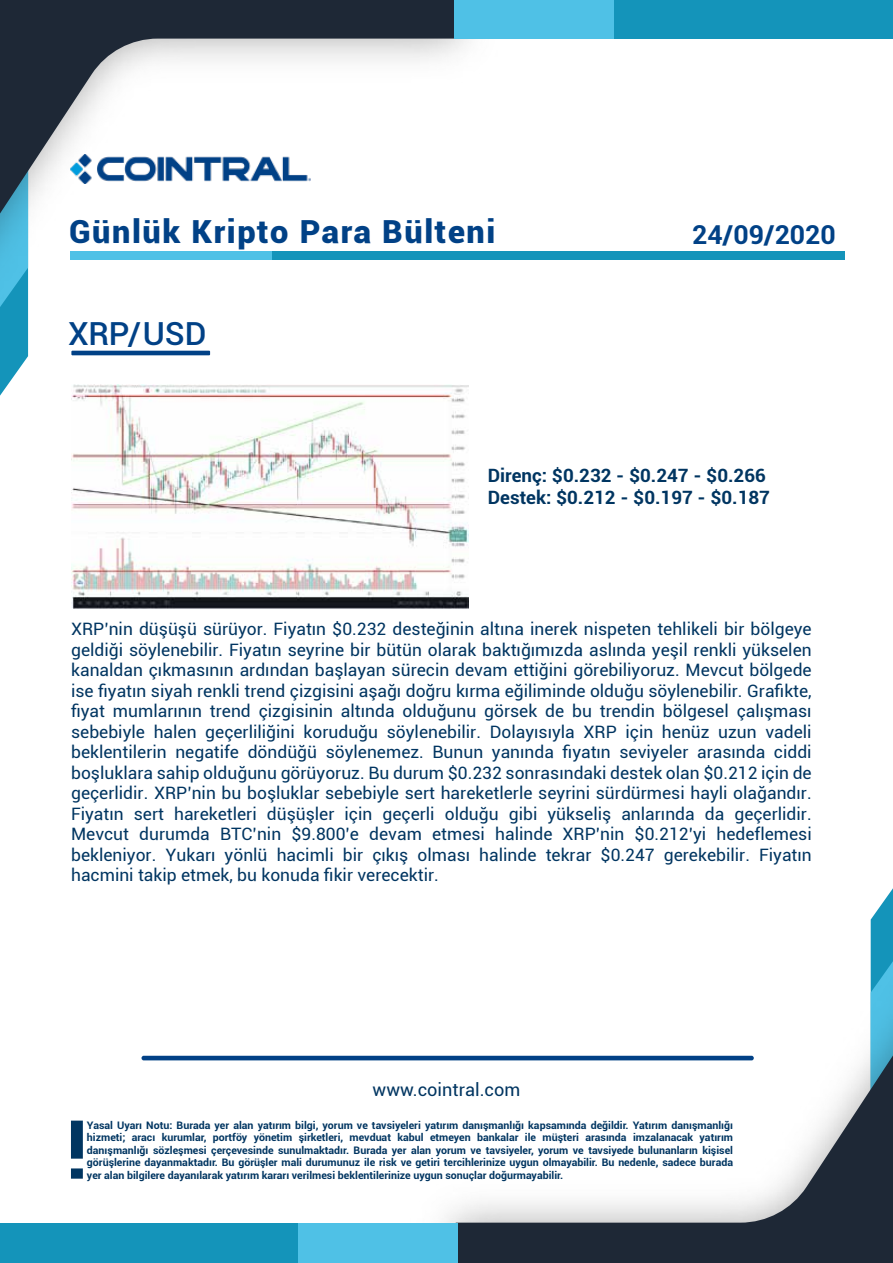
<style>
.page{position:relative;width:893px;height:1263px;background:#fff}
.page>*{position:absolute;margin:0;border:0;box-sizing:border-box;transform-origin:0 0}
.t1{font:700 81.6px "Roboto";color:#003561}
.t2{font:900 31.8px "Roboto";letter-spacing:.05em;color:#014186}
.t3{font:500 31.8px "Roboto";letter-spacing:-.005em;color:#014186}
.t4{font:700 26.1px "Roboto";color:#014186}
.t5{font:700 18.3px/22px "Roboto";color:#003561}
.t6{font:17.85px "Roboto";color:#003561}
.t7{font:17.1px/20.5px "Roboto";color:#003561;text-align:justify}
.t8{font:700 10.35px/12.5px "Roboto";color:#003561;text-align:justify}
</style>
<div class="page">
<hr style="left:71px;top:351px;width:139px;height:4px;background:#014186">
<svg style="left:0;top:336px;width:28px;height:60px"></svg>
<img style="left:0;top:39px;width:510px;height:297px">
<svg style="left:0;top:0;width:456px;height:282px"></svg>
<div style="left:454px;top:0;width:439px;height:39px;background:#4fc1e6"></div>
<div style="left:614px;top:0;width:279px;height:39px;background:#1494ba"></div>
<svg style="left:871px;top:888px;width:22px;height:37px"></svg>
<img style="left:402px;top:925px;width:491px;height:299px">
<svg style="left:456px;top:978px;width:437px;height:285px"></svg>
<div style="left:6px;top:1224px;width:452px;height:39px;background:#4fc1e6"></div>
<div style="left:0;top:1224px;width:298px;height:39px;background:#1494ba"></div>
<div style="left:70px;top:252px;width:573px;height:8px;background:#4fc1e6"></div>
<div style="left:273px;top:252px;width:572px;height:8px;background:#1494ba"></div>
<hr style="left:142px;top:1056px;width:612px;height:4px;background:#014186;border-radius:2px">
<img style="left:71px;top:384px;width:398px;height:225px">
<div style="left:123px;top:388px;width:20px;height:5px;background:#fff"></div>
<h2 class="t2" style="left:69px;top:210px;width:428px">Günlük Kripto Para Bülteni</h2>
<h3 class="t4" style="left:692px;top:216px;width:145px">24/09/2020</h3>
<h2 class="t3" style="left:68px;top:311px;width:140px">XRP/USD</h2>
<p class="t5" style="left:488px;top:464px;width:284px">Direnç: $0.232 - $0.247 - $0.266<br>Destek: $0.212 - $0.197 - $0.187</p>
<p class="t7" style="left:71px;top:618px;width:742px">XRP’nin düşüşü sürüyor. Fiyatın $0.232 desteğinin altına inerek nispeten tehlikeli bir bölgeye geldiği söylenebilir. Fiyatın seyrine bir bütün olarak baktığımızda aslında yeşil renkli yükselen kanaldan çıkmasının ardından başlayan sürecin devam ettiğini görebiliyoruz. Mevcut bölgede ise fiyatın siyah renkli trend çizgisini aşağı doğru kırma eğiliminde olduğu söylenebilir. Grafikte, fiyat mumlarının trend çizgisinin altında olduğunu görsek de bu trendin bölgesel çalışması sebebiyle halen geçerliliğini koruduğu söylenebilir. Dolayısıyla XRP için henüz uzun vadeli beklentilerin negatife döndüğü söylenemez. Bunun yanında fiyatın seviyeler arasında ciddi boşluklara sahip olduğunu görüyoruz. Bu durum $0.232 sonrasındaki destek olan $0.212 için de geçerlidir. XRP’nin bu boşluklar sebebiyle sert hareketlerle seyrini sürdürmesi hayli olağandır.<br>Fiyatın sert hareketleri düşüşler için geçerli olduğu gibi yükseliş anlarında da geçerlidir.<br>Mevcut durumda BTC’nin $9.800’e devam etmesi halinde XRP’nin $0.212’yi hedeflemesi bekleniyor. Yukarı yönlü hacimli bir çıkış olması halinde tekrar $0.247 gerekebilir. Fiyatın hacmini takip etmek, bu konuda fikir verecektir.</p>
<p class="t6" style="left:373px;top:1077px;width:149px">www.cointral.com</p>
<h1 class="t1" style="left:66px;top:1092px;width:24px">!</h1>
<p class="t8" style="left:87px;top:1118px;width:648px">Yasal Uyarı Notu: Burada yer alan yatırım bilgi, yorum ve tavsiyeleri yatırım danışmanlığı kapsamında değildir. Yatırım danışmanlığı hizmeti; aracı kurumlar, portföy yönetim şirketleri, mevduat kabul etmeyen bankalar ile müşteri arasında imzalanacak yatırım danışmanlığı sözleşmesi çerçevesinde sunulmaktadır. Burada yer alan yorum ve tavsiyeler, yorum ve tavsiyede bulunanların kişisel görüşlerine dayanmaktadır. Bu görüşler mali durumunuz ile risk ve getiri tercihlerinize uygun olmayabilir. Bu nedenle, sadece burada yer alan bilgilere dayanılarak yatırım kararı verilmesi beklentilerinize uygun sonuçlar doğurmayabilir.</p>
</div>
